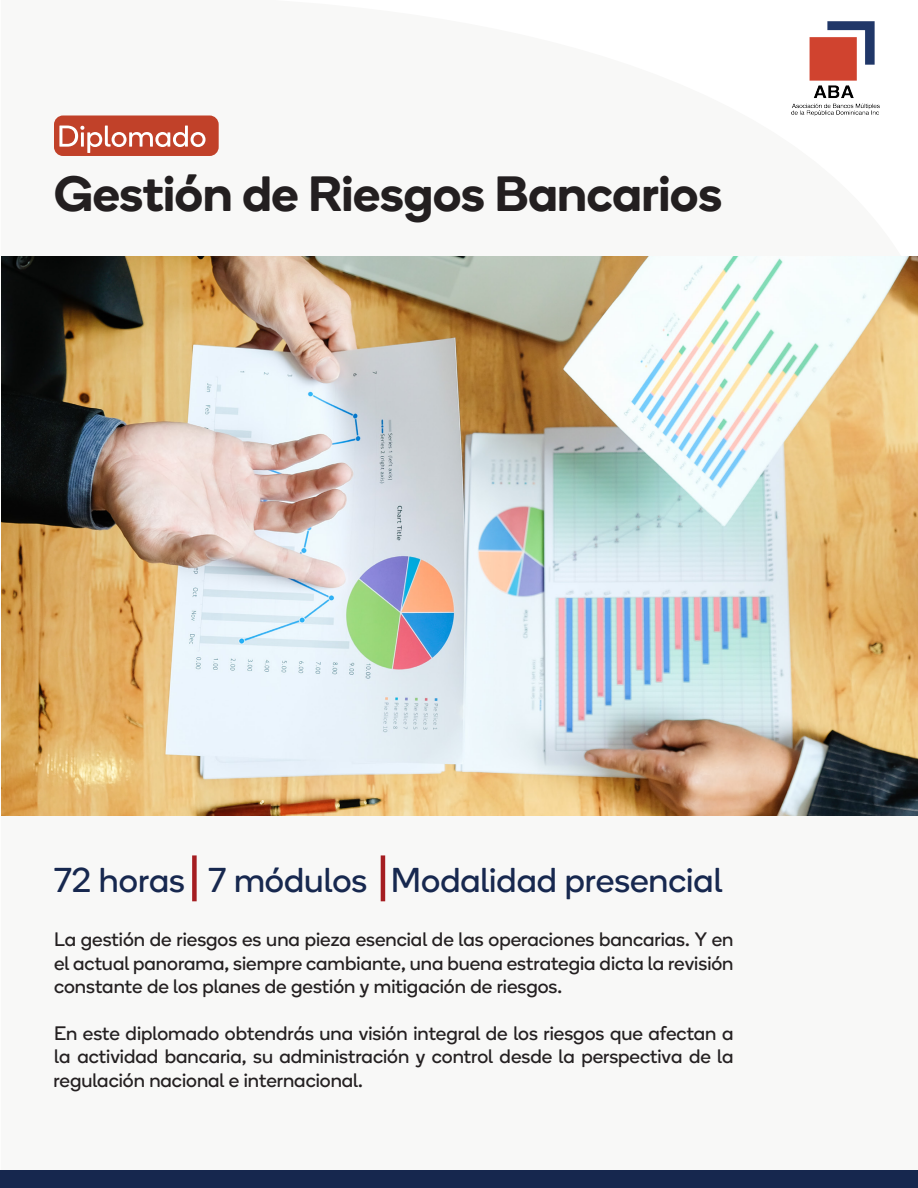
<style>
.page{position:relative;width:918px;height:1188px;background:#fff}
.page>*{position:absolute;margin:0;border:0;box-sizing:border-box;transform-origin:0 0}
.t1{font:600 49.5px "Boing";color:#231f20}
.t2{font:34.5px "Boing";color:#17284f}
.t3{font:19.5px/23.4px "Boing";color:#242021;text-align:justify}
</style>
<div class="page">
<img style="left:791px;top:22px;width:88px;height:94px">
<div style="left:192px;top:855px;width:5px;height:46px;background:#a51d21"></div>
<hr style="left:381px;top:855px;width:4px;height:46px;background:#a51d21">
<div style="left:54px;top:116px;width:165px;height:40px;background:#c14129;border-radius:9px"></div>
<div style="left:0;top:1170px;width:918px;height:18px;background:#16274e"></div>
<img style="left:1px;top:256px;width:917px;height:559px">
<svg style="left:59px;top:126px;width:147px;height:27px"></svg>
<p class="t1" style="left:54px;top:159px;width:670px">Gestión de Riesgos Bancarios</p>
<p class="t2" style="left:54px;top:857px;width:670px">72 horas 7 módulos Modalidad presencial</p>
<p class="t3" style="left:54px;top:927px;width:681px">La gestión de riesgos es una pieza esencial de las operaciones bancarias. Y en el actual panorama, siempre cambiante, una buena estrategia dicta la revisión constante de los planes de gestión y mitigación de riesgos.</p>
<p class="t3" style="left:53px;top:1021px;width:682px">En este diplomado obtendrás una visión integral de los riesgos que afectan a la actividad bancaria, su administración y control desde la perspectiva de la regulación nacional e internacional.</p>
</div>
